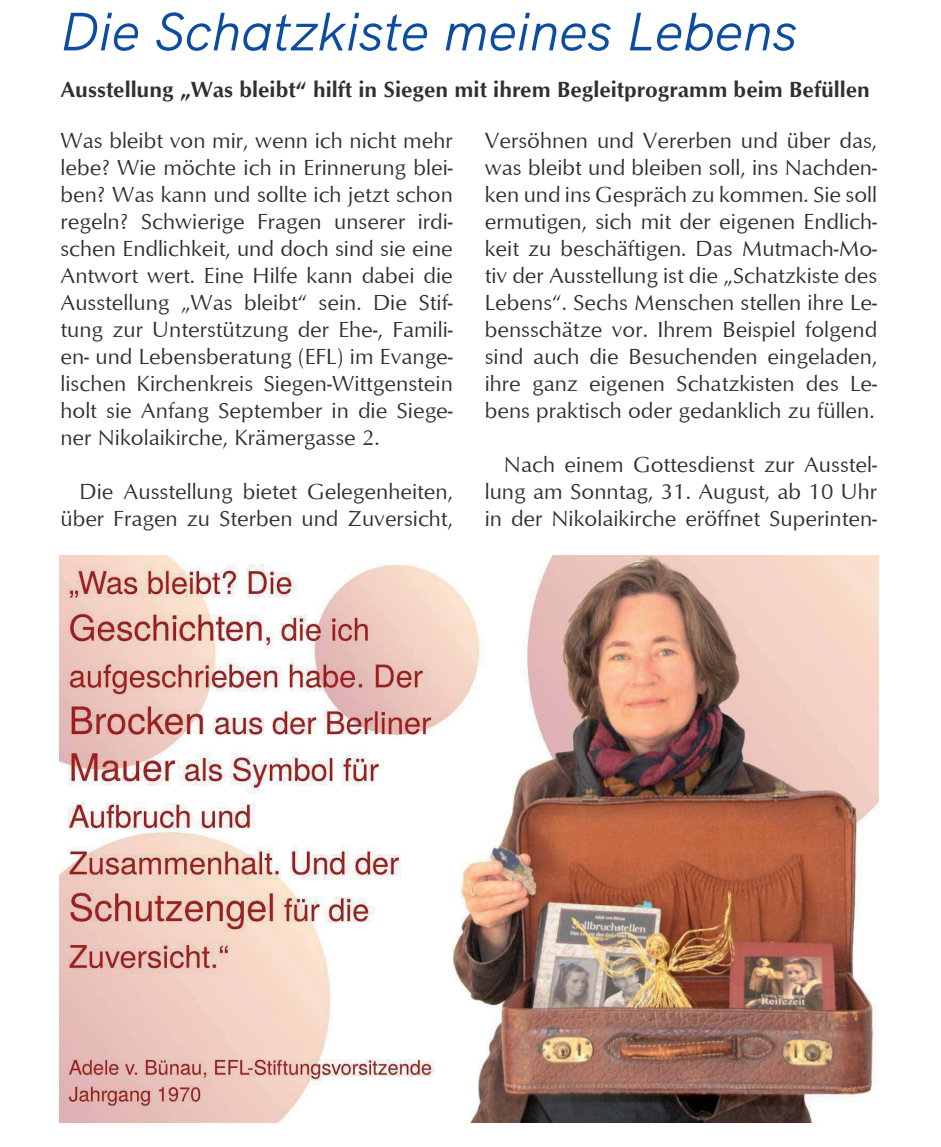
<style>
.page{position:relative;width:941px;height:1147px;background:#fff}
.page>*{position:absolute;margin:0;border:0;box-sizing:border-box;transform-origin:0 0}
.t1{font:italic 54px "HK Grotesk";color:#0d4da1}
.t2{font:22.5px/27px "Optimum";color:#312f30;text-align:justify}
.t3{font:700 22.5px "Optimum";color:#312f30}
</style>
<div class="page">
<img style="left:60px;top:556px;width:818px;height:566px">
<h1 class="t1" style="left:60px;top:-10px;width:738px">Die Schatzkiste meines Lebens</h1>
<p class="t3" style="left:60px;top:76px;width:811px">Ausstellung „Was bleibt“ hilft in Siegen mit ihrem Begleitprogramm beim Befüllen</p>
<p class="t2" style="left:60px;top:126px;width:394px">Was bleibt von mir, wenn ich nicht mehr lebe? Wie möchte ich in Erinnerung blei&shy;ben? Was kann und sollte ich jetzt schon regeln? Schwierige Fragen unserer irdi&shy;schen Endlichkeit, und doch sind sie eine Antwort wert. Eine Hilfe kann dabei die Ausstellung „Was bleibt“ sein. Die Stif&shy;tung zur Unterstützung der Ehe-, Famili&shy;en- und Lebensberatung (EFL) im Evange&shy;lischen Kirchenkreis Siegen-Wittgenstein holt sie Anfang September in die Siege&shy;ner Nikolaikirche, Krämergasse 2.</p>
<p class="t2" style="left:60px;top:477px;width:394px;text-align:right">Die Ausstellung bietet Gelegenheiten, über Fragen zu Sterben und Zuversicht,</p>
<p class="t2" style="left:485px;top:126px;width:394px">Versöhnen und Vererben und über das, was bleibt und bleiben soll, ins Nachden&shy;ken und ins Gespräch zu kommen. Sie soll ermutigen, sich mit der eigenen Endlich&shy;keit zu beschäftigen. Das Mutmach-Mo&shy;tiv der Ausstellung ist die „Schatzkiste des Lebens“. Sechs Menschen stellen ihre Le&shy;bensschätze vor. Ihrem Beispiel folgend sind auch die Besuchenden eingeladen, ihre ganz eigenen Schatzkisten des Le&shy;bens praktisch oder gedanklich zu füllen.</p>
<p class="t2" style="left:485px;top:450px;width:394px;text-indent:19px">Nach einem Gottesdienst zur Ausstel&shy;lung am Sonntag, 31. August, ab 10 Uhr in der Nikolaikirche eröffnet Superinten-</p>
</div>
